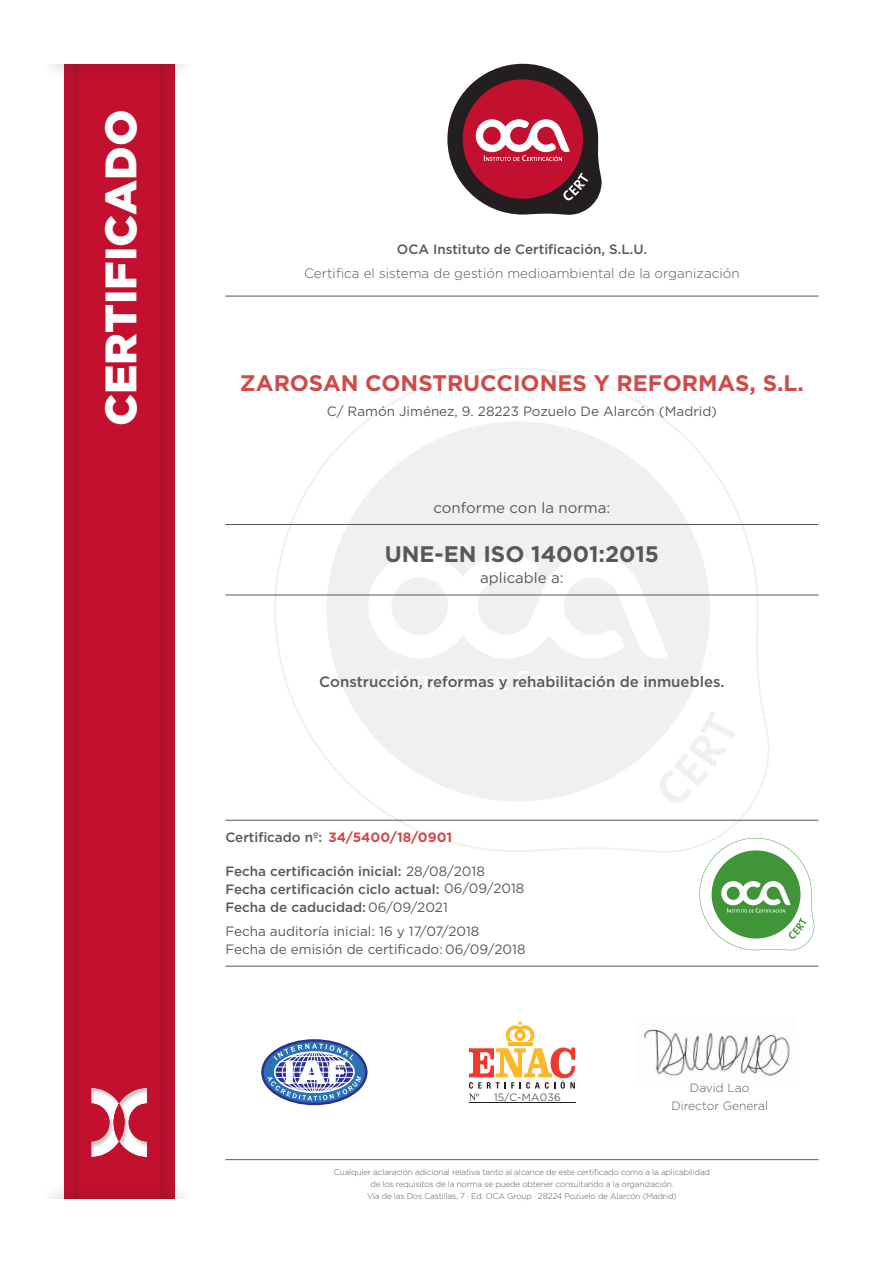
<style>
.page{position:relative;width:893px;height:1263px;background:#fff}
.page>*{position:absolute;margin:0;border:0;box-sizing:border-box;transform-origin:0 0}
.t1{font:900 43.95px "Gotham";color:#fff}
.t2{font:700 22.5px "Gotham";color:#ce4b49}
.t3{font:700 22.5px "Gotham";color:#57585a}
.t4{font:500 15px "Gotham";color:#57585a}
.t5{font:15px "Gotham";color:#57585a}
.t6{font:500 13.5px "Gotham";color:#57585a}
.t7{font:13.5px "Gotham";color:#57585a}
.t8{font:300 13.5px "Gotham";color:#57585a}
.t9{font:700 13.5px "Gotham";color:#ce4b49}
.t10{font:300 12px "Gotham";color:#57585a}
.t11{font:300 10.5px "Gotham";letter-spacing:.025em;color:#231f20}
.t12{font:300 8.25px "Gotham";letter-spacing:-.02em;color:#57585a}
.s1{font-weight:400}
</style>
<div class="page">
<div style="left:60px;top:0;width:118px;height:1263px;background:#231f20;opacity:.26"></div>
<div style="left:79px;top:0;width:80px;height:1263px;background:#c3102f"></div>
<div style="left:89px;top:1086px;width:59px;height:72px;background:#231f20;opacity:.28"></div>
<div style="left:39px;top:1180px;width:158px;height:83px;background:#231f20;opacity:.15"></div>
<div style="left:39px;top:0;width:158px;height:82px;background:#231f20;opacity:.15"></div>
<div style="left:0;top:0;width:236px;height:64px;background:#fff"></div>
<div style="left:0;top:1199px;width:236px;height:64px;background:#fff"></div>
<svg style="left:274px;top:368px;width:496px;height:485px"></svg>
<div style="left:326px;top:421px;width:384px;height:380px;background:#f0f0f0;border-radius:50%"></div>
<svg style="left:368px;top:554px;width:300px;height:104px"></svg>
<svg style="left:393px;top:671px;width:251px;height:18px"></svg>
<svg style="left:657px;top:711px;width:78px;height:95px"></svg>
<svg style="left:447px;top:64px;width:155px;height:151px"></svg>
<hr style="left:225px;top:1159px;width:594px;height:1px;background:#57585a">
<hr style="left:225px;top:524px;width:594px;height:1px;background:#57585a">
<hr style="left:225px;top:296px;width:594px;height:1px;background:#57585a">
<hr style="left:508px;top:1042px;width:24px;height:4px;background:#fcb828">
<svg style="left:506px;top:1021px;width:28px;height:20px"></svg>
<hr style="left:469px;top:1102px;width:106px;height:1px;background:#231f20">
<svg style="left:469px;top:1047px;width:106px;height:53px"></svg>
<svg style="left:262px;top:1040px;width:104px;height:64px"></svg>
<div style="left:261px;top:1039px;width:106px;height:66px;border:2px solid #2e3092;border-radius:50%"></div>
<svg style="left:267px;top:1043px;width:94px;height:57px"></svg>
<hr style="left:225px;top:820px;width:594px;height:1px;background:#57585a">
<hr style="left:225px;top:966px;width:594px;height:1px;background:#57585a">
<hr style="left:225px;top:595px;width:594px;height:1px;background:#57585a">
<svg style="left:699px;top:838px;width:115px;height:112px"></svg>
<img style="left:644px;top:1029px;width:146px;height:47px">
<p class="t1" style="left:91px;top:426px;width:318px;rotate:-90deg">CERTIFICADO</p>
<p class="t6" style="left:397px;top:241px;width:252px">OCA Instituto de Certificación, S.L.U.</p>
<p class="t8" style="left:304px;top:264px;width:437px">Certifica el sistema de gestión medioambiental de la organización</p>
<p class="t2" style="left:240px;top:368px;width:565px">ZAROSAN CONSTRUCCIONES Y REFORMAS, S.L.</p>
<p class="t7" style="left:327px;top:402px;width:392px">C/ Ramón Jiménez, 9. 28223 Pozuelo De Alarcón (Madrid)</p>
<p class="t5" style="left:434px;top:498px;width:178px">conforme con la norma:</p>
<p class="t3" style="left:385px;top:539px;width:276px">UNE-EN ISO 14001:2015</p>
<p class="t5" style="left:480px;top:568px;width:85px">aplicable a:</p>
<p class="t4" style="left:319px;top:672px;width:407px">Construcción, reformas y rehabilitación de inmuebles.</p>
<p class="t9" style="left:328px;top:829px;width:125px">34/5400/18/0901</p>
<p class="t6" style="left:225px;top:829px;width:98px">Certificado nº:</p>
<p class="t6" style="left:225px;top:862px;width:261px">Fecha certificación inicial: <span class="s1">28/08/2018</span></p>
<p class="t6" style="left:225px;top:880px;width:301px">Fecha certificación ciclo actual: <span class="s1">06/09/2018</span></p>
<p class="t6" style="left:225px;top:898px;width:224px">Fecha de caducidad: <span class="s1">06/09/2021</span></p>
<p class="t7" style="left:225px;top:922px;width:255px">Fecha auditoría inicial: 16 y 17/07/2018</p>
<p class="t7" style="left:225px;top:940px;width:302px">Fecha de emisión de certificado: 06/09/2018</p>
<p class="t11" style="left:494px;top:1091px;width:68px">15/C-MA036</p>
<p class="t10" style="left:690px;top:1080px;width:61px">David Lao</p>
<p class="t10" style="left:671px;top:1098px;width:98px">Director General</p>
<p class="t12" style="left:334px;top:1166px;width:378px">Cualquier aclaración adicional relativa tanto al alcance de este certificado como a la aplicabilidad</p>
<p class="t12" style="left:370px;top:1178px;width:305px">de los requisitos de la norma se puede obtener consultando a la organización.</p>
<p class="t12" style="left:367px;top:1190px;width:311px">Vía de las Dos Castillas, 7 · Ed. OCA Group · 28224 Pozuelo de Alarcón (Madrid)</p>
</div>
